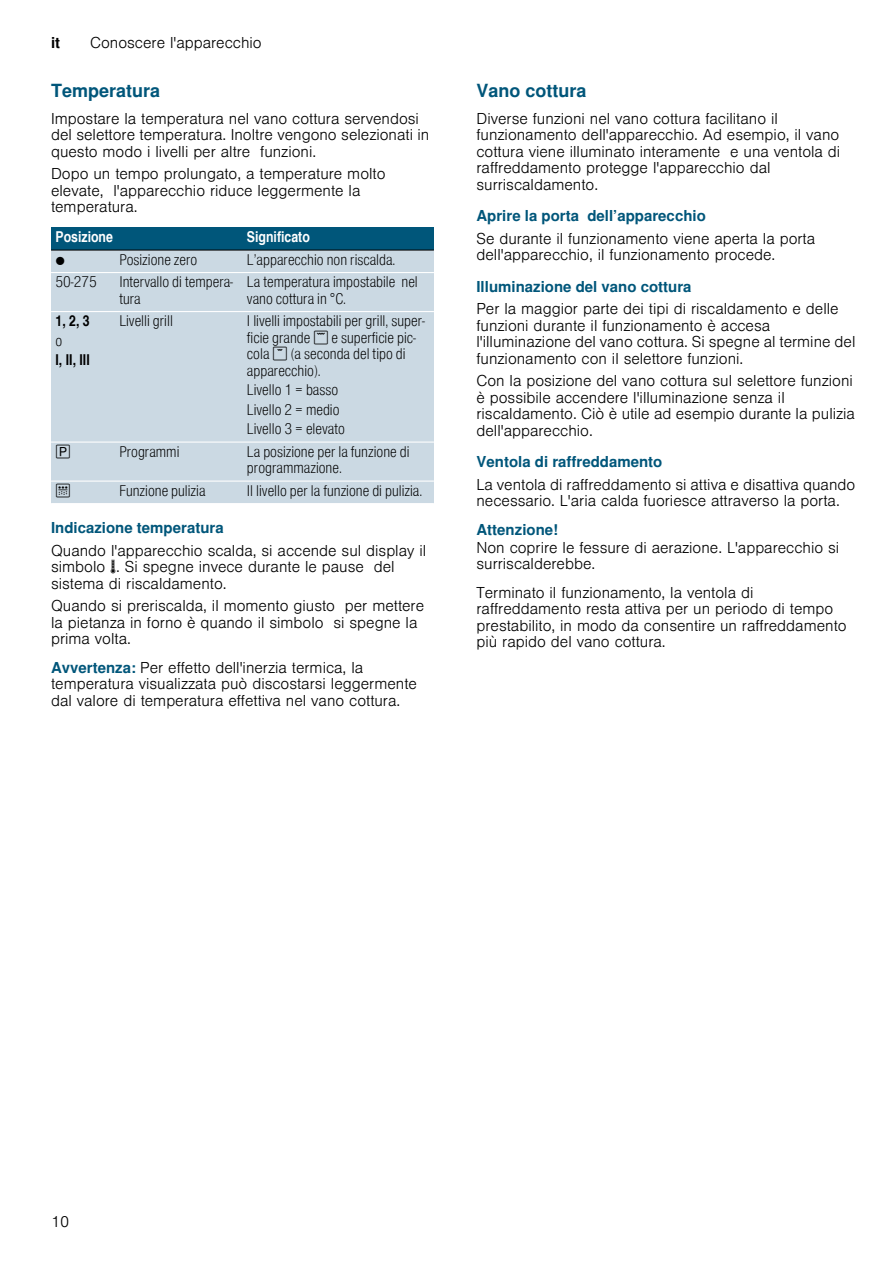
<style>
.page{position:relative;width:893px;height:1263px;background:#fff}
.page>*{position:absolute;margin:0;border:0;box-sizing:border-box;transform-origin:0 0}
.t1{font:700 18px "Nimbus San L";color:#00567a}
.t2{font:300 15px/16.5px "Nimbus San L";color:#000}
.t3{font:15px/16.5px "Nimbus San L Lig Con";color:#000}
.t4{font:700 15px "Nimbus San L";color:#00567a}
.t5{font:15px "Nimbus San L Bol Con";color:#fff}
.t6{font:15px "Nimbus San L Bol Con";color:#000}
.t7{font:700 15px "Nimbus San L";color:#000}
.t8{font:15px "BSH Symb PH2";color:#000}
.t9{font:15px "BSH Symb All";color:#000}
.s1{font-family:"BSH Symb PH2"}
.s2{font-family:"BSH Symb PH3";font-weight:400}
.s3{font-weight:700;color:#00567a}
</style>
<div class="page">
<div style="left:51px;top:228px;width:191px;height:22px;background:#00567a"></div>
<div style="left:242px;top:228px;width:192px;height:22px;background:#00567a"></div>
<div style="left:51px;top:250px;width:64px;height:23px;background:#cbd9e3"></div>
<div style="left:115px;top:250px;width:127px;height:23px;background:#cbd9e3"></div>
<div style="left:242px;top:250px;width:192px;height:23px;background:#cbd9e3"></div>
<div style="left:51px;top:273px;width:64px;height:39px;background:#cbd9e3"></div>
<div style="left:115px;top:273px;width:127px;height:39px;background:#cbd9e3"></div>
<div style="left:242px;top:273px;width:192px;height:39px;background:#cbd9e3"></div>
<div style="left:51px;top:312px;width:64px;height:130px;background:#cbd9e3"></div>
<div style="left:115px;top:312px;width:127px;height:130px;background:#cbd9e3"></div>
<div style="left:242px;top:312px;width:192px;height:130px;background:#cbd9e3"></div>
<div style="left:51px;top:442px;width:64px;height:39px;background:#cbd9e3"></div>
<div style="left:115px;top:442px;width:127px;height:39px;background:#cbd9e3"></div>
<div style="left:242px;top:442px;width:192px;height:39px;background:#cbd9e3"></div>
<div style="left:51px;top:481px;width:64px;height:23px;background:#cbd9e3"></div>
<div style="left:115px;top:481px;width:127px;height:23px;background:#cbd9e3"></div>
<div style="left:242px;top:481px;width:192px;height:23px;background:#cbd9e3"></div>
<hr style="left:51px;top:250px;width:383px;height:1px;background:#000">
<hr style="left:51px;top:272px;width:383px;height:1px;background:#fff">
<hr style="left:51px;top:311px;width:383px;height:1px;background:#fff">
<hr style="left:51px;top:441px;width:383px;height:2px;background:#fff">
<hr style="left:51px;top:480px;width:383px;height:2px;background:#fff">
<hr style="left:51px;top:503px;width:383px;height:1px;background:#fff">
<p class="t7" style="left:51px;top:34px;width:11px">it</p>
<p class="t2" style="left:90px;top:33px;width:173px">Conoscere l'apparecchio</p>
<p class="t1" style="left:51px;top:79px;width:111px">Temperatura</p>
<p class="t2" style="left:51px;top:109px;width:380px">Impostare la temperatura nel vano cottura servendosi del selettore temperatura. Inoltre vengono selezionati in questo modo i livelli per altre funzioni.</p>
<p class="t2" style="left:51px;top:164px;width:336px">Dopo un tempo prolungato, a temperature molto elevate, l'apparecchio riduce leggermente la temperatura.</p>
<p class="t5" style="left:56px;top:227px;width:59px">Posizione</p>
<p class="t5" style="left:247px;top:227px;width:64px">Significato</p>
<p class="t9" style="left:56px;top:251px;width:11px">Ú</p>
<p class="t3" style="left:119px;top:250px;width:80px">Posizione zero</p>
<p class="t3" style="left:247px;top:250px;width:150px">L’apparecchio non riscalda.</p>
<p class="t3" style="left:56px;top:273px;width:43px">50-275</p>
<p class="t3" style="left:119px;top:273px;width:115px">Intervallo di tempera&shy;tura</p>
<p class="t3" style="left:247px;top:273px;width:172px">La temperatura impostabile nel vano cottura in °C.</p>
<p class="t6" style="left:56px;top:311px;width:36px">1, 2, 3</p>
<p class="t3" style="left:56px;top:331px;width:8px">o</p>
<p class="t6" style="left:56px;top:350px;width:36px">I, II, III</p>
<p class="t3" style="left:119px;top:312px;width:55px">Livelli grill</p>
<p class="t3" style="left:247px;top:312px;width:179px">I livelli impostabili per grill, super&shy;ficie grande <span class="s1">(</span> e superficie pic&shy;cola <span class="s1">*</span> (a seconda del tipo di apparecchio).</p>
<p class="t3" style="left:247px;top:379px;width:99px;line-height:19.5px">Livello 1 = basso<br>Livello 2 = medio<br>Livello 3 = elevato</p>
<p class="t8" style="left:56px;top:443px;width:17px">X</p>
<p class="t3" style="left:119px;top:442px;width:62px">Programmi</p>
<p class="t3" style="left:247px;top:442px;width:164px">La posizione per la funzione di programmazione.</p>
<p class="t8" style="left:56px;top:482px;width:17px">Ž</p>
<p class="t3" style="left:119px;top:481px;width:88px">Funzione pulizia</p>
<p class="t3" style="left:247px;top:481px;width:177px">Il livello per la funzione di pulizia.</p>
<p class="t4" style="left:51px;top:518px;width:174px">Indicazione temperatura</p>
<p class="t2" style="left:51px;top:541px;width:376px">Quando l'apparecchio scalda, si accende sul display il simbolo <span class="s2">_</span>. Si spegne invece durante le pause del sistema di riscaldamento.</p>
<p class="t2" style="left:51px;top:596px;width:374px">Quando si preriscalda, il momento giusto per mettere la pietanza in forno è quando il simbolo si spegne la prima volta.</p>
<p class="t2" style="left:51px;top:658px;width:367px"><span class="s3">Avvertenza:</span> Per effetto dell'inerzia termica, la temperatura visualizzata può discostarsi leggermente dal valore di temperatura effettiva nel vano cottura.</p>
<p class="t1" style="left:476px;top:79px;width:112px">Vano cottura</p>
<p class="t2" style="left:476px;top:109px;width:365px">Diverse funzioni nel vano cottura facilitano il funzionamento dell'apparecchio. Ad esempio, il vano cottura viene illuminato interamente e una ventola di raffreddamento protegge l'apparecchio dal surriscaldamento.</p>
<p class="t4" style="left:476px;top:206px;width:231px">Aprire la porta dell’apparecchio</p>
<p class="t2" style="left:476px;top:229px;width:340px">Se durante il funzionamento viene aperta la porta dell'apparecchio, il funzionamento procede.</p>
<p class="t4" style="left:476px;top:277px;width:217px">Illuminazione del vano cottura</p>
<p class="t2" style="left:476px;top:299px;width:380px">Per la maggior parte dei tipi di riscaldamento e delle funzioni durante il funzionamento è accesa l'illuminazione del vano cottura. Si spegne al termine del funzionamento con il selettore funzioni.</p>
<p class="t2" style="left:476px;top:371px;width:380px">Con la posizione del vano cottura sul selettore funzioni è possibile accendere l'illuminazione senza il riscaldamento. Ciò è utile ad esempio durante la pulizia dell'apparecchio.</p>
<p class="t4" style="left:476px;top:452px;width:187px">Ventola di raffreddamento</p>
<p class="t2" style="left:476px;top:475px;width:380px">La ventola di raffreddamento si attiva e disattiva quando necessario. L'aria calda fuoriesce attraverso la porta.</p>
<p class="t4" style="left:476px;top:520px;width:83px">Attenzione!</p>
<p class="t2" style="left:476px;top:538px;width:364px">Non coprire le fessure di aerazione. L'apparecchio si surriscalderebbe.</p>
<p class="t2" style="left:476px;top:583px;width:371px">Terminato il funzionamento, la ventola di raffreddamento resta attiva per un periodo di tempo prestabilito, in modo da consentire un raffreddamento più rapido del vano cottura.</p>
<p class="t2" style="left:51px;top:1212px;width:20px">10</p>
</div>
